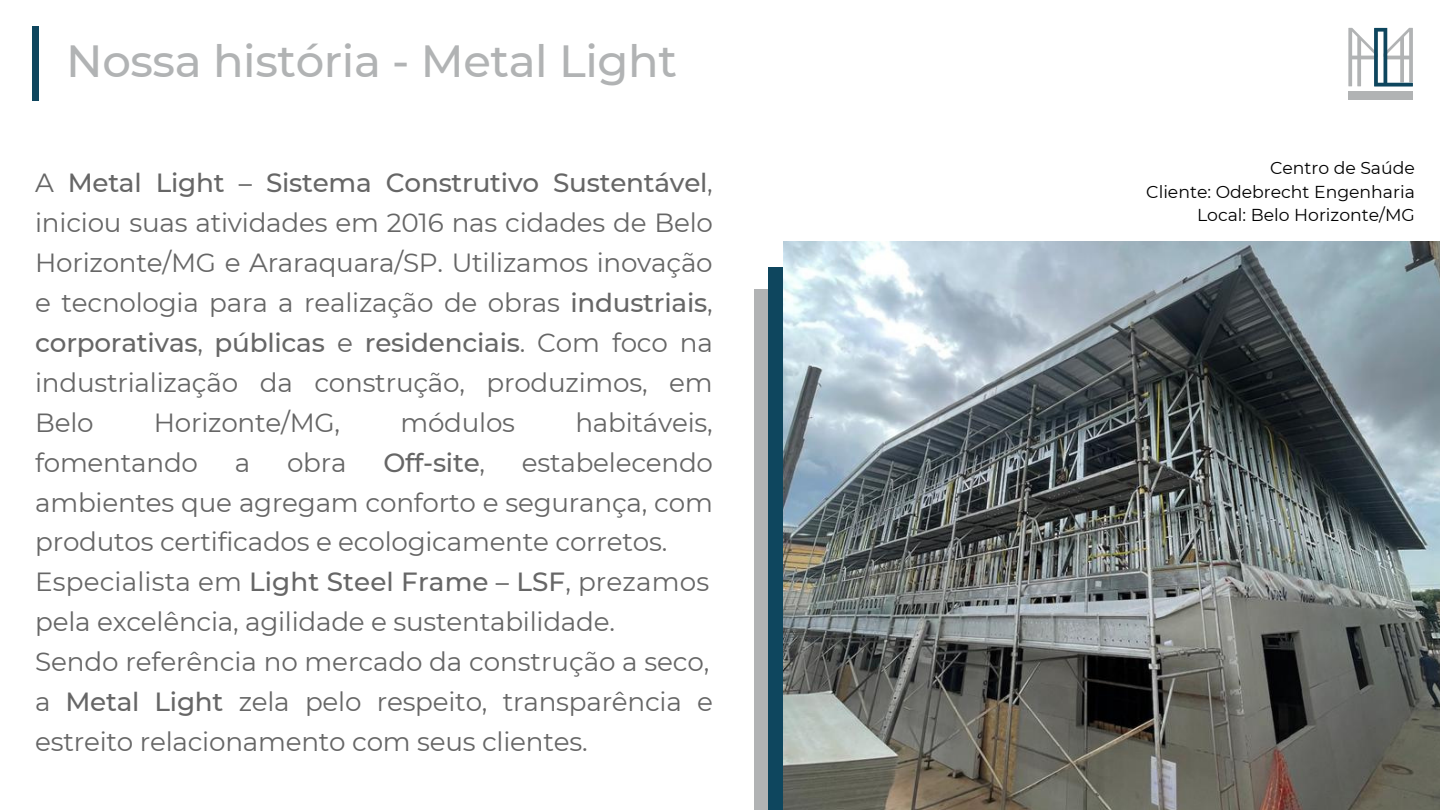
<style>
.page{position:relative;width:1440px;height:810px;background:#fff}
.page>*{position:absolute;margin:0;border:0;box-sizing:border-box;transform-origin:0 0}
.t1{font:500 45px "Montserrat";letter-spacing:-.01em;color:#b1b3b4}
.t2{font:26.25px/39.9px "Montserrat";letter-spacing:-.01em;color:#666;text-align:justify}
.t3{font:500 26.25px "Montserrat";letter-spacing:-.01em;color:#666}
.t4{font:17.25px "Montserrat";color:#000}
.s1{font-weight:500}
.s2{font-weight:400}
</style>
<div class="page">
<div style="left:754px;top:289px;width:686px;height:521px;background:#b1b3b4"></div>
<div style="left:769px;top:267px;width:671px;height:543px;background:#0e465e"></div>
<div style="left:1348px;top:91px;width:65px;height:9px;background:#b1b3b4"></div>
<svg style="left:1348px;top:28px;width:65px;height:59px"></svg>
<img style="left:783px;top:242px;width:656px;height:568px">
<div style="left:32px;top:26px;width:7px;height:74px;background:#0e465e"></div>
<p class="t1" style="left:66px;top:33px;width:612px">Nossa história - Metal Light</p>
<p class="t2" style="left:35px;top:163px;width:679px">A <span class="s1">Metal Light – Sistema Construtivo Sustentável</span>, iniciou suas atividades em 2016 nas cidades de Belo Horizonte/MG e Araraquara/SP. Utilizamos inovação e tecnologia para a realização de obras <span class="s1">industriais</span>, <span class="s1">corporativas</span>, <span class="s1">públicas</span> e <span class="s1">residenciais</span>. Com foco na industrialização da construção, produzimos, em Belo</p>
<p class="t2" style="left:154px;top:402px;width:188px">Horizonte/MG,</p>
<p class="t2" style="left:400px;top:402px;width:116px">módulos</p>
<p class="t2" style="left:575px;top:402px;width:139px">habitáveis,</p>
<p class="t2" style="left:35px;top:442px;width:164px">fomentando</p>
<p class="t2" style="left:235px;top:442px;width:17px">a</p>
<p class="t2" style="left:287px;top:442px;width:61px">obra</p>
<p class="t3" style="left:383px;top:446px;width:103px">Off-site<span class="s2">,</span></p>
<p class="t2" style="left:35px;top:442px;width:679px;text-indent:487px">estabelecendo ambientes que agregam conforto e segurança, com produtos certificados e ecologicamente corretos.</p>
<p class="t2" style="left:35px;top:562px;width:676px">Especialista em <span class="s1">Light Steel Frame – LSF</span>, prezamos</p>
<p class="t2" style="left:35px;top:602px;width:581px">pela excelência, agilidade e sustentabilidade.</p>
<p class="t2" style="left:35px;top:642px;width:676px">Sendo referência no mercado da construção a seco,</p>
<p class="t2" style="left:35px;top:682px;width:679px">a <span class="s1">Metal Light</span> zela pelo respeito, transparência e estreito relacionamento com seus clientes.</p>
<p class="t4" style="left:1270px;top:157px;width:146px">Centro de Saúde</p>
<p class="t4" style="left:1146px;top:181px;width:270px">Cliente: Odebrecht Engenharia</p>
<p class="t4" style="left:1197px;top:205px;width:219px">Local: Belo Horizonte/MG</p>
</div>
